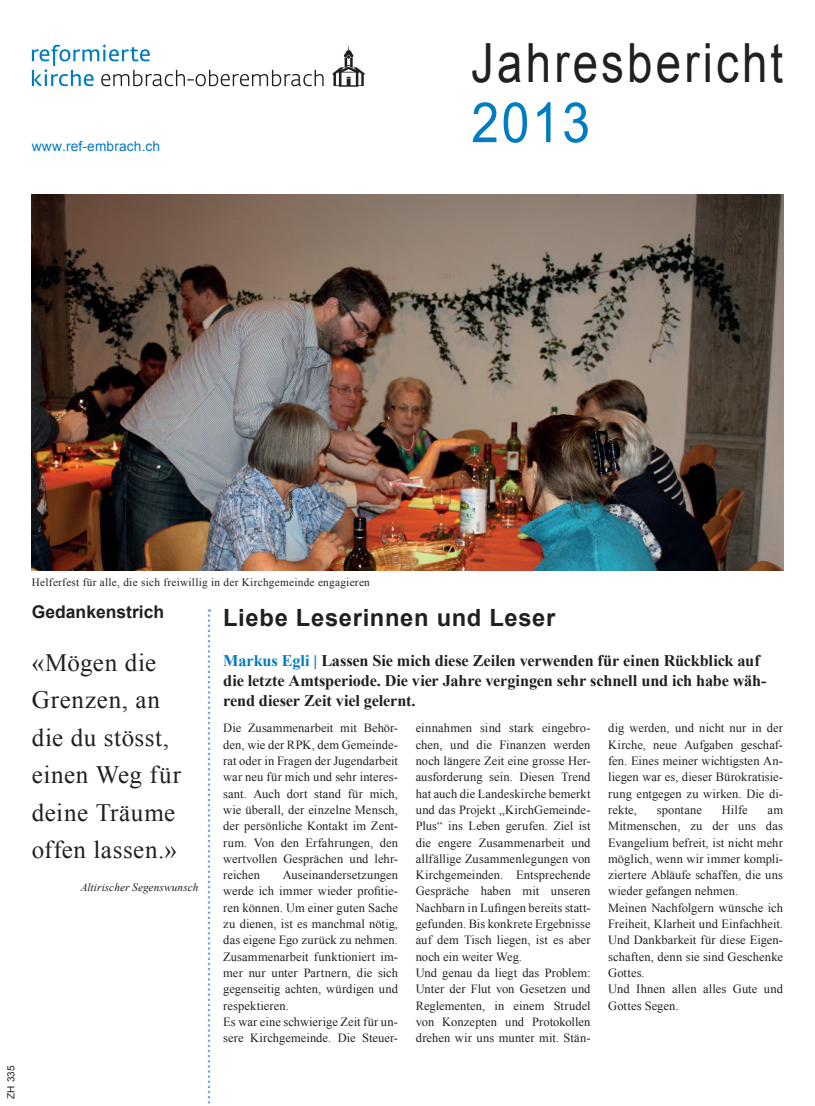
<style>
.page{position:relative;width:815px;height:1106px;background:#fff}
.page>*{position:absolute;margin:0;border:0;box-sizing:border-box;transform-origin:0 0}
.t1{font:55.5px "Arial";color:#007cc2;scale:.9 1}
.t2{font:54px "Arial";letter-spacing:.07em;color:#231f20;scale:.84 1}
.t3{font:25px/37.5px "Times New Roman";letter-spacing:.02em;color:#231f20}
.t4{font:700 23.75px "Arial";letter-spacing:.03em;color:#231f20}
.t5{font:700 17.5px "Arial";color:#231f20}
.t6{font:700 16.25px/20px "Times New Roman";letter-spacing:-.01em;color:#231f20}
.t7{font:13.75px "Arial";letter-spacing:.01em;color:#007cc2}
.t8{font:12.5px/16.2px "Times New Roman";letter-spacing:.005em;color:#231f20}
.t9{font:11.25px "Times New Roman";letter-spacing:.025em;color:#231f20}
.t10{font:italic 11.25px "Times New Roman";letter-spacing:.01em;color:#231f20}
.t11{font:10px "Arial";color:#231f20}
.s1{color:#007cc2}
.s2{font-family:"Arial";font-weight:400;font-size:15px;color:#007cc2}
</style>
<div class="page">
<svg style="left:32px;top:44px;width:292px;height:42px"></svg>
<svg style="left:332px;top:45px;width:33px;height:42px"></svg>
<svg style="left:208px;top:609px;width:2px;height:495px"></svg>
<img style="left:32px;top:195px;width:751px;height:375px">
<p class="t7" style="left:32px;top:137px;width:130px">www.ref-embrach.ch</p>
<h2 class="t2" style="left:471px;top:28px;width:373px">Jahresbericht</h2>
<h1 class="t1" style="left:471px;top:86px;width:133px">2013</h1>
<p class="t11" style="left:4px;top:1098px;width:35px;rotate:-90deg">ZH 335</p>
<p class="t9" style="left:32px;top:574px;width:340px">Helferfest für alle, die sich freiwillig in der Kirchgemeinde engagieren</p>
<h3 class="t4" style="left:223px;top:602px;width:334px">Liebe Leserinnen und Leser</h3>
<h3 class="t6" style="left:223px;top:650px;width:545px"><span class="s1">Markus Egli</span> <span class="s2">|</span> Lassen Sie mich diese Zeilen verwenden für einen Rückblick auf die letzte Amtsperiode. Die vier Jahre vergingen sehr schnell und ich habe wäh&shy;rend dieser Zeit viel gelernt.</h3>
<h3 class="t5" style="left:32px;top:600px;width:134px">Gedankenstrich</h3>
<h3 class="t3" style="left:32px;top:643px;width:151px">«Mögen die<br>Grenzen, an die du stösst, einen Weg für deine Träume offen lassen.»</h3>
<p class="t10" style="left:81px;top:879px;width:119px">Altirischer Segenswunsch</p>
<p class="t8" style="left:223px;top:720px;width:176px;text-align:justify">Die Zusammenarbeit mit Behör&shy;den, wie der RPK, dem Gemeinde&shy;rat oder in Fragen der Jugendarbeit war neu für mich und sehr interes&shy;sant. Auch dort stand für mich, wie überall, der einzelne Mensch, der persönliche Kontakt im Zent&shy;rum. Von den Erfahrungen, den wertvollen Gesprächen und lehr&shy;reichen</p>
<p class="t8" style="left:416px;top:720px;width:176px">einnahmen sind stark eingebro&shy;chen, und die Finanzen werden noch längere Zeit eine grosse Her&shy;ausforderung sein. Diesen Trend hat auch die Landeskirche bemerkt und das Projekt „KirchGemeinde-<br>Plus“ ins Leben gerufen. Ziel ist die engere Zusammenarbeit und allfällige Zusammenlegungen von<br>Kirchgemeinden. Entsprechende<br>Gespräche haben mit unseren<br>Nachbarn in Lufingen bereits statt&shy;gefunden. Bis konkrete Ergebnisse auf dem Tisch liegen, ist es aber noch ein weiter Weg.<br>Und genau da liegt das Problem:<br>Unter der Flut von Gesetzen und<br>Reglementen, in einem Strudel von Konzepten und Protokollen drehen wir uns munter mit. Stän-</p>
<p class="t8" style="left:608px;top:720px;width:176px;text-align:justify">dig werden, und nicht nur in der Kirche, neue Aufgaben geschaf&shy;fen. Eines meiner wichtigsten An&shy;liegen war es, dieser Bürokratisie&shy;rung entgegen zu wirken. Die di&shy;rekte,</p>
<p class="t8" style="left:657px;top:801px;width:47px">spontane</p>
<p class="t8" style="left:722px;top:801px;width:27px">Hilfe</p>
<p class="t8" style="left:608px;top:801px;width:176px;text-indent:159px">am<br>Mitmenschen, zu der uns das<br>Evangelium befreit, ist nicht mehr möglich, wenn wir immer kompli&shy;ziertere Abläufe schaffen, die uns wieder gefangen nehmen.<br>Meinen Nachfolgern wünsche ich<br>Freiheit, Klarheit und Einfachheit.<br>Und Dankbarkeit für diese Eigen&shy;schaften, denn sie sind Geschenke<br>Gottes.<br>Und Ihnen allen alles Gute und<br>Gottes Segen.</p>
<p class="t8" style="left:223px;top:866px;width:176px;text-indent:59px">Auseinandersetzungen werde ich immer wieder profitie&shy;ren können. Um einer guten Sache zu dienen, ist es manchmal nötig, das eigene Ego zurück zu nehmen.<br>Zusammenarbeit funktioniert im&shy;mer nur unter Partnern, die sich gegenseitig achten, würdigen und respektieren.<br>Es war eine schwierige Zeit für un&shy;sere Kirchgemeinde. Die Steuer-</p>
</div>
